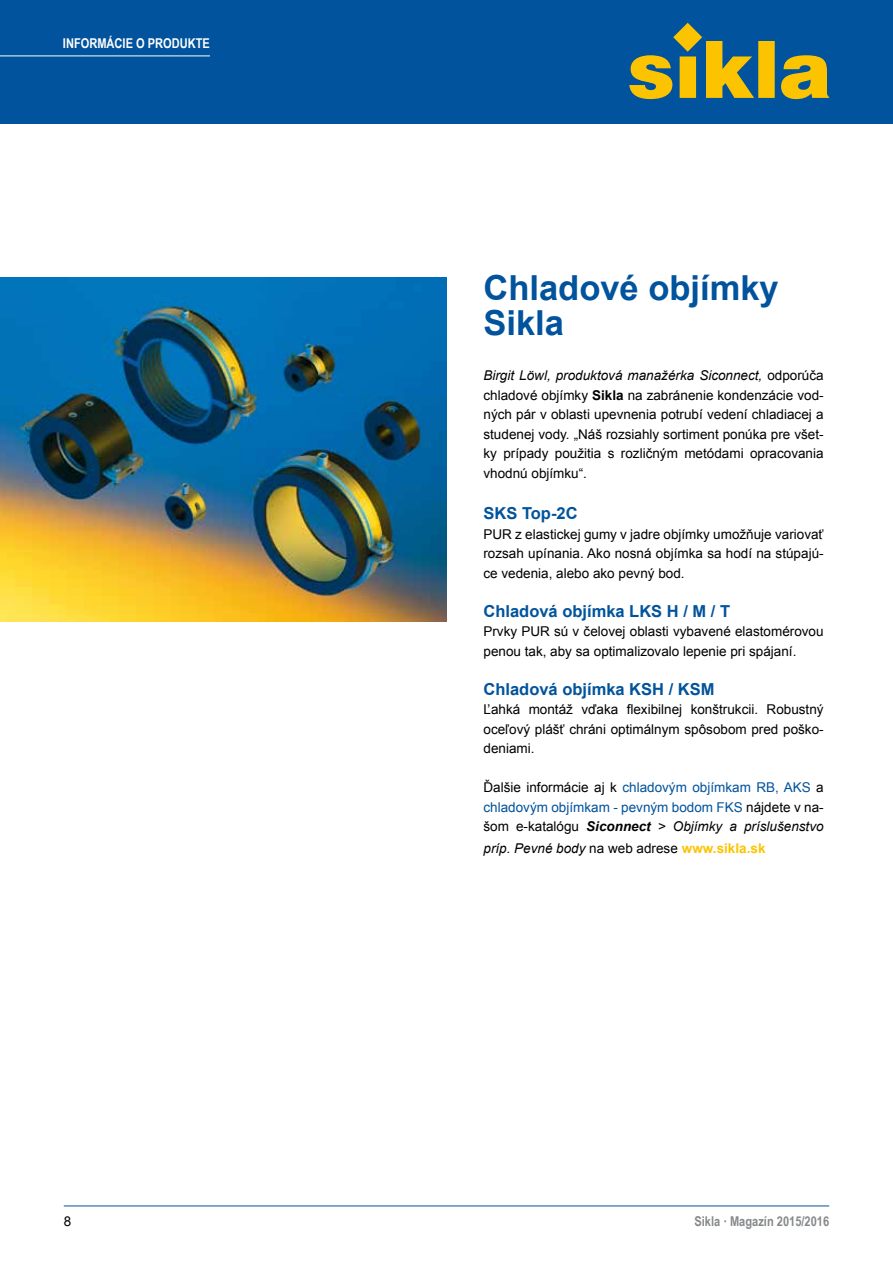
<style>
.page{position:relative;width:893px;height:1263px;background:#fff}
.page>*{position:absolute;margin:0;border:0;box-sizing:border-box;transform-origin:0 0}
.t1{font:700 34.5px/34.5px "Arial";color:#00539c}
.t2{font:700 16.5px "Arial";color:#00539c}
.t3{font:13.5px/19.5px "Arial";color:#000;text-align:justify}
.t4{font:13.5px/19.5px "Arial";color:#00539c;text-align:justify}
.t5{font:italic 13.5px "Arial";color:#000}
.t6{font:700 13.5px "Arial Narrow";color:#86888a}
.t7{font:700 13.5px "Arial Narrow";color:#fff}
.s1{font-style:italic}
.s2{font-weight:700}
.s3{color:#000}
.s4{font-weight:700;font-style:italic;color:#000}
.s5{font-style:italic;color:#000}
.s6{font-style:normal}
.s7{font-weight:700;font-style:normal;color:#fcc400}
</style>
<div class="page">
<img style="left:0;top:277px;width:446px;height:345px">
<div style="left:0;top:0;width:893px;height:123px;background:#00539c"></div>
<hr style="left:0;top:56px;width:210px;height:1px;background:#fff">
<hr style="left:64px;top:1205px;width:765px;height:1px;background:#00539c">
<svg style="left:629px;top:23px;width:200px;height:76px"></svg>
<p class="t7" style="left:63px;top:33px;width:148px">INFORMÁCIE O PRODUKTE</p>
<p class="t3" style="left:64px;top:1212px;width:9px">8</p>
<h1 class="t1" style="left:483px;top:272px;width:297px">Chladové objímky<br>Sikla</h1>
<p class="t3" style="left:483px;top:366px;width:342px"><span class="s1">Birgit Löwl, produktová manažérka Siconnect,</span> odporúča chladové objímky <span class="s2">Sikla</span> na zabránenie kondenzácie vod&shy;ných pár v oblasti upevnenia potrubí vedení chladiacej a studenej vody. „Náš rozsiahly sortiment ponúka pre všet&shy;ky prípady použitia s rozličným metódami opracovania vhodnú objímku“.</p>
<p class="t2" style="left:483px;top:502px;width:96px">SKS Top-2C</p>
<p class="t3" style="left:483px;top:524px;width:342px">PUR z elastickej gumy v jadre objímky umožňuje variovať rozsah upínania. Ako nosná objímka sa hodí na stúpajú&shy;ce vedenia, alebo ako pevný bod.</p>
<p class="t2" style="left:483px;top:600px;width:248px">Chladová objímka LKS H / M / T</p>
<p class="t3" style="left:483px;top:622px;width:342px">Prvky PUR sú v čelovej oblasti vybavené elastomérovou penou tak, aby sa optimalizovalo lepenie pri spájaní.</p>
<p class="t2" style="left:483px;top:678px;width:233px">Chladová objímka KSH / KSM</p>
<p class="t3" style="left:483px;top:700px;width:342px">Ľahká montáž vďaka flexibilnej konštrukcii. Robustný oceľový plášť chráni optimálnym spôsobom pred poško&shy;deniami.</p>
<p class="t4" style="left:483px;top:778px;width:342px"><span class="s3">Ďalšie informácie aj k</span> chladovým objímkam RB, AKS <span class="s3">a </span>chladovým objímkam - pevným bodom FKS <span class="s3">nájdete v na&shy;šom e-katalógu</span> <span class="s4">Siconnect</span> <span class="s5">&gt; Objímky a príslušenstvo</span></p>
<p class="t5" style="left:483px;top:839px;width:284px">príp. Pevné body <span class="s6">na web adrese</span> <span class="s7">www.sikla.sk</span></p>
<p class="t6" style="left:694px;top:1211px;width:136px">Sikla · Magazín 2015/2016</p>
</div>
